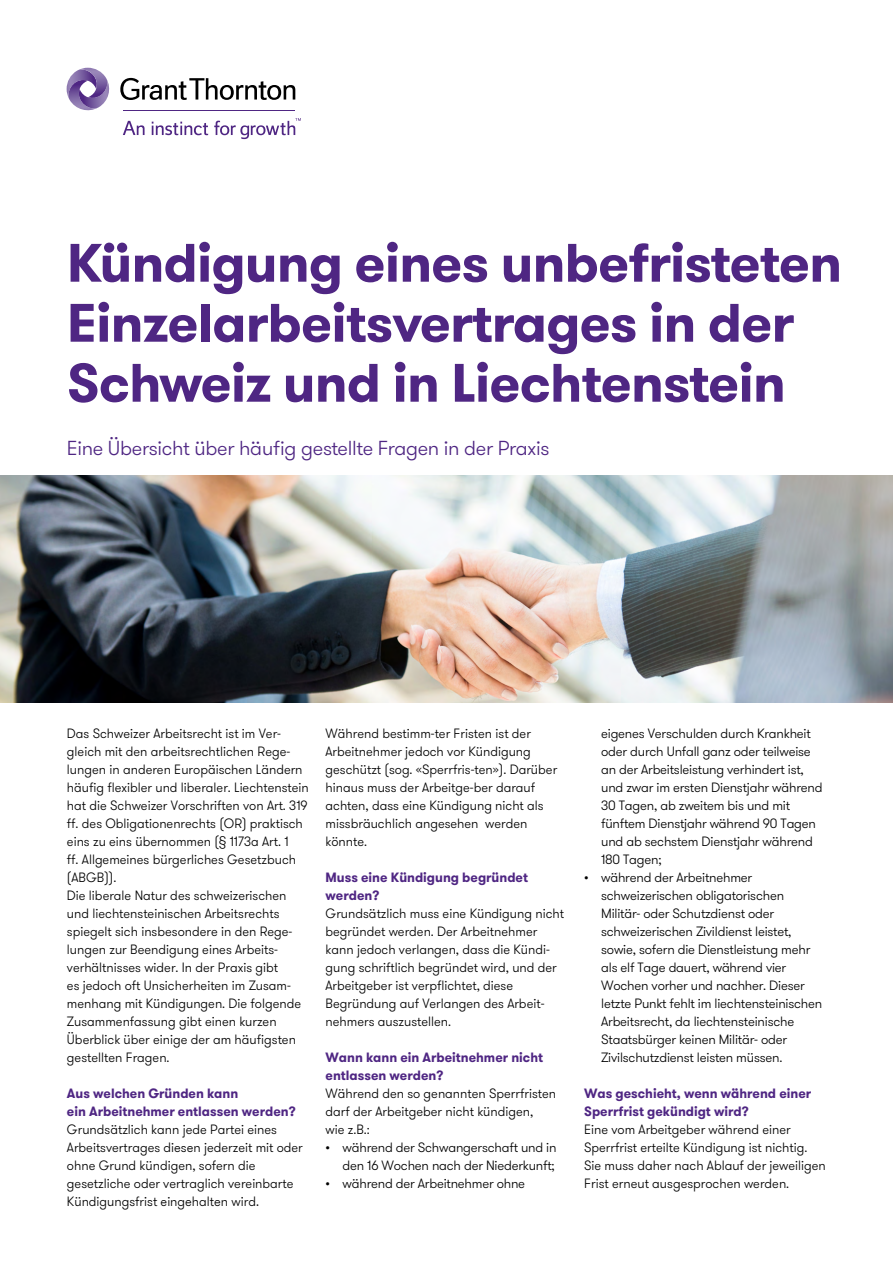
<style>
.page{position:relative;width:893px;height:1263px;background:#fff}
.page>*{position:absolute;margin:0;border:0;box-sizing:border-box;transform-origin:0 0}
.t1{font:700 54px/60px "GT Walsheim Pro";letter-spacing:-.015em;color:#4f2683}
.t2{font:300 20.25px "GT Walsheim Pro";letter-spacing:-.015em;color:#4f2683}
.t3{font:300 13.5px/18px "GT Walsheim Pro";color:#000;scale:.96 1}
.t4{font:300 13.5px/18px "GT Walsheim Pro";color:#000}
.t5{font:700 13.5px/18px "GT Walsheim Pro";color:#4f2683;scale:.96 1}
</style>
<div class="page">
<svg style="left:120px;top:78px;width:175px;height:22px"></svg>
<svg style="left:123px;top:121px;width:22px;height:14px"></svg>
<svg style="left:152px;top:122px;width:56px;height:13px"></svg>
<svg style="left:214px;top:118px;width:87px;height:21px"></svg>
<hr style="left:123px;top:110px;width:172px;height:1px;background:#4f2683">
<svg style="left:66px;top:67px;width:44px;height:44px"></svg>
<img style="left:0;top:475px;width:893px;height:227px">
<h1 class="t1" style="left:67px;top:233px;width:776px">Kündigung eines unbefristeten<br>Einzelarbeitsvertrages in der<br>Schweiz und in Liechtenstein</h1>
<h2 class="t2" style="left:67px;top:436px;width:484px">Eine Übersicht über häufig gestellte Fragen in der Praxis</h2>
<p class="t3" style="left:67px;top:725px;width:253px">Das Schweizer Arbeitsrecht ist im Ver&shy;gleich mit den arbeitsrechtlichen Rege&shy;lungen in anderen Europäischen Ländern häufig flexibler und liberaler. Liechtenstein hat die Schweizer Vorschriften von Art. 319 ff. des Obligationenrechts (OR) praktisch eins zu eins übernommen (§ 1173a Art. 1<br>ff. Allgemeines bürgerliches Gesetzbuch (ABGB)).<br>Die liberale Natur des schweizerischen und liechtensteinischen Arbeitsrechts spiegelt sich insbesondere in den Rege&shy;lungen zur Beendigung eines Arbeits&shy;verhältnisses wider. In der Praxis gibt<br>es jedoch oft Unsicherheiten im Zusam&shy;menhang mit Kündigungen. Die folgende Zusammenfassung gibt einen kurzen Überblick über einige der am häufigsten gestellten Fragen.</p>
<p class="t5" style="left:67px;top:1084px;width:240px">Aus welchen Gründen kann<br>ein Arbeitnehmer entlassen werden?</p>
<p class="t3" style="left:67px;top:1121px;width:247px">Grundsätzlich kann jede Partei eines Arbeitsvertrages diesen jederzeit mit oder ohne Grund kündigen, sofern die gesetzliche oder vertraglich vereinbarte Kündigungsfrist eingehalten wird.</p>
<p class="t3" style="left:326px;top:725px;width:243px">Während bestimm-ter Fristen ist der Arbeitnehmer jedoch vor Kündigung geschützt (sog. «Sperrfris-ten»). Darüber hinaus muss der Arbeitge-ber darauf achten, dass eine Kündigung nicht als missbräuchlich angesehen werden könnte.</p>
<p class="t5" style="left:326px;top:868px;width:212px">Muss eine Kündigung begründet werden?</p>
<p class="t3" style="left:326px;top:905px;width:250px">Grundsätzlich muss eine Kündigung nicht begründet werden. Der Arbeitnehmer kann jedoch verlangen, dass die Kündi&shy;gung schriftlich begründet wird, und der Arbeitgeber ist verpflichtet, diese Begründung auf Verlangen des Arbeit&shy;nehmers auszustellen.</p>
<p class="t5" style="left:326px;top:1048px;width:228px">Wann kann ein Arbeitnehmer nicht entlassen werden?</p>
<p class="t3" style="left:326px;top:1085px;width:242px">Während den so genannten Sperrfristen darf der Arbeitgeber nicht kündigen,<br>wie z.B.:</p>
<p class="t4" style="left:326px;top:1139px;width:232px;text-align:right">• während der Schwangerschaft und in den 16 Wochen nach der Niederkunft;</p>
<p class="t4" style="left:326px;top:1175px;width:201px">• während der Arbeitnehmer ohne</p>
<p class="t4" style="left:601px;top:725px;width:223px">eigenes Verschulden durch Krankheit oder durch Unfall ganz oder teilweise an der Arbeitsleistung verhindert ist, und zwar im ersten Dienstjahr während 30 Tagen, ab zweitem bis und mit fünftem Dienstjahr während 90 Tagen und ab sechstem Dienstjahr während 180 Tagen;</p>
<p class="t4" style="left:601px;top:869px;width:223px;text-indent:-17px">• während der Arbeitnehmer schweizerischen obligatorischen Militär- oder Schutzdienst oder schweizerischen Zivildienst leistet, sowie, sofern die Dienstleistung mehr als elf Tage dauert, während vier Wochen vorher und nachher. Dieser letzte Punkt fehlt im liechtensteinischen Arbeitsrecht, da liechtensteinische Staatsbürger keinen Militär- oder Zivilschutzdienst leisten müssen.</p>
<p class="t5" style="left:584px;top:1084px;width:238px">Was geschieht, wenn während einer<br>Sperrfrist gekündigt wird?</p>
<p class="t3" style="left:584px;top:1121px;width:253px">Eine vom Arbeitgeber während einer Sperrfrist erteilte Kündigung ist nichtig.<br>Sie muss daher nach Ablauf der jeweiligen Frist erneut ausgesprochen werden.</p>
</div>
